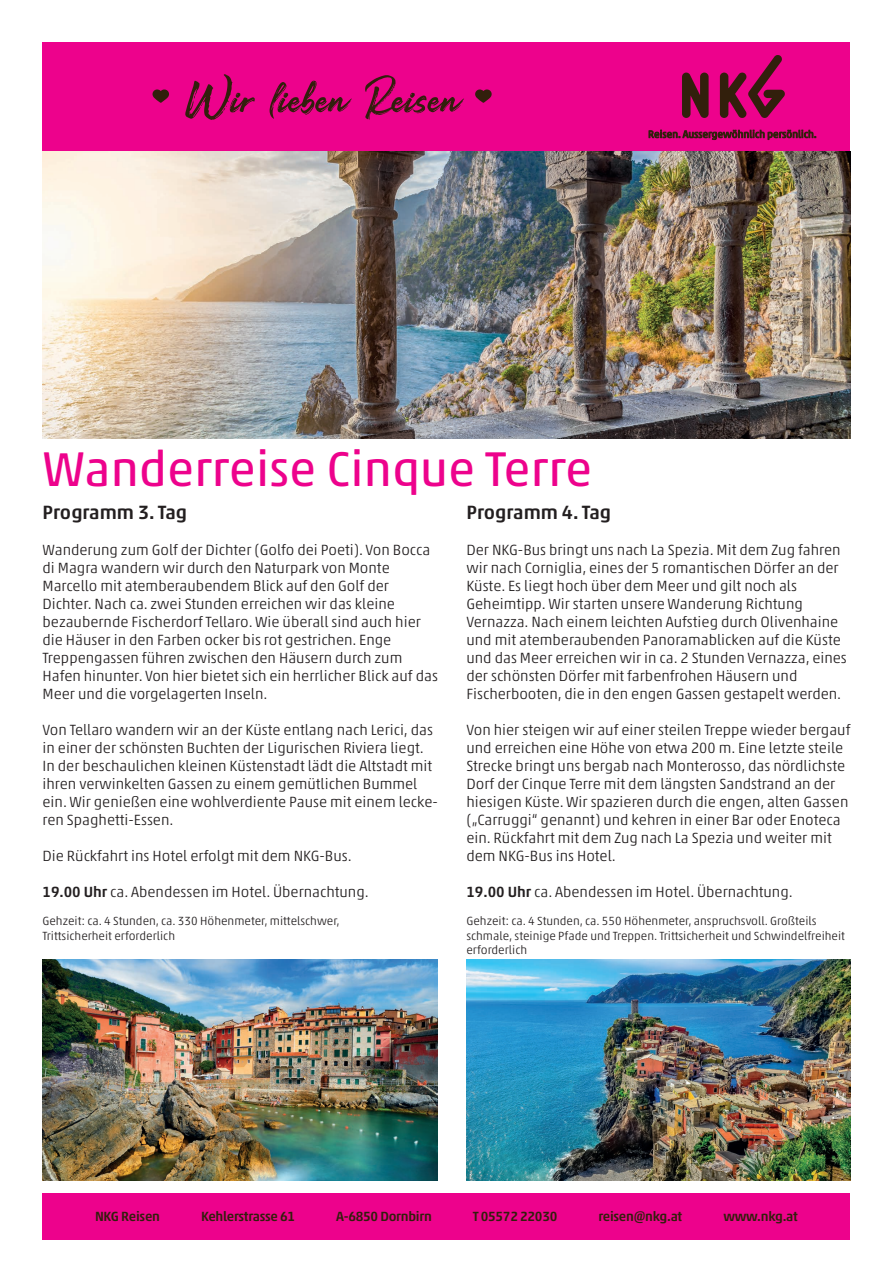
<style>
.page{position:relative;width:893px;height:1263px;background:#fff}
.page>*{position:absolute;margin:0;border:0;box-sizing:border-box;transform-origin:0 0}
.t1{font:49.5px "Akko Pro";color:#ed028c}
.t2{font:500 19.5px "Akko Pro";color:#231f20}
.t3{font:300 15px/18px "Akko Pro";color:#231f20}
.t4{font:500 13.5px "Akko Pro";letter-spacing:-.02em;color:#321f0c}
.t5{font:300 12px/14.4px "Akko Pro";color:#231f20}
.s1{font-weight:500}
</style>
<div class="page">
<div style="left:43px;top:43px;width:807px;height:109px;background:#ed028c"></div>
<svg style="left:475px;top:89px;width:17px;height:14px"></svg>
<svg style="left:152px;top:89px;width:17px;height:14px"></svg>
<svg style="left:185px;top:74px;width:70px;height:46px"></svg>
<svg style="left:270px;top:81px;width:82px;height:38px"></svg>
<svg style="left:365px;top:75px;width:99px;height:45px"></svg>
<img style="left:43px;top:152px;width:807px;height:287px">
<div style="left:43px;top:1193px;width:807px;height:46px;background:#ed028c"></div>
<svg style="left:649px;top:129px;width:167px;height:12px"></svg>
<svg style="left:682px;top:72px;width:27px;height:46px"></svg>
<svg style="left:720px;top:55px;width:65px;height:63px"></svg>
<img style="left:466px;top:959px;width:384px;height:221px">
<img style="left:43px;top:959px;width:395px;height:221px">
<h1 class="t1" style="left:43px;top:439px;width:552px">Wanderreise Cinque Terre</h1>
<h2 class="t2" style="left:43px;top:500px;width:146px">Programm 3. Tag</h2>
<p class="t3" style="left:43px;top:540px;width:397px">Wanderung zum Golf der Dichter (Golfo dei Poeti). Von Bocca di Magra wandern wir durch den Naturpark von Monte Marcello mit atemberaubendem Blick auf den Golf der Dichter. Nach ca. zwei Stunden erreichen wir das kleine bezaubernde Fischerdorf Tellaro. Wie überall sind auch hier die Häuser in den Farben ocker bis rot gestrichen. Enge Treppengassen führen zwischen den Häusern durch zum Hafen hinunter. Von hier bietet sich ein herrlicher Blick auf das Meer und die vorgelagerten Inseln.</p>
<p class="t3" style="left:43px;top:720px;width:397px">Von Tellaro wandern wir an der Küste entlang nach Lerici, das in einer der schönsten Buchten der Ligurischen Riviera liegt.<br>In der beschaulichen kleinen Küstenstadt lädt die Altstadt mit ihren verwinkelten Gassen zu einem gemütlichen Bummel ein. Wir genießen eine wohlverdiente Pause mit einem lecke&shy;ren Spaghetti-Essen.</p>
<p class="t3" style="left:43px;top:846px;width:311px">Die Rückfahrt ins Hotel erfolgt mit dem NKG-Bus.</p>
<p class="t3" style="left:43px;top:882px;width:328px"><span class="s1">19.00 Uhr</span> ca. Abendessen im Hotel. Übernachtung.</p>
<p class="t5" style="left:43px;top:914px;width:299px">Gehzeit: ca. 4 Stunden, ca. 330 Höhenmeter, mittelschwer,<br>Trittsicherheit erforderlich</p>
<h2 class="t2" style="left:466px;top:500px;width:146px">Programm 4. Tag</h2>
<p class="t3" style="left:466px;top:540px;width:382px">Der NKG-Bus bringt uns nach La Spezia. Mit dem Zug fahren wir nach Corniglia, eines der 5 romantischen Dörfer an der Küste. Es liegt hoch über dem Meer und gilt noch als Geheimtipp. Wir starten unsere Wanderung Richtung Vernazza. Nach einem leichten Aufstieg durch Olivenhaine und mit atemberaubenden Panoramablicken auf die Küste und das Meer erreichen wir in ca. 2 Stunden Vernazza, eines der schönsten Dörfer mit farbenfrohen Häusern und Fischerbooten, die in den engen Gassen gestapelt werden.</p>
<p class="t3" style="left:466px;top:720px;width:385px">Von hier steigen wir auf einer steilen Treppe wieder bergauf und erreichen eine Höhe von etwa 200 m. Eine letzte steile Strecke bringt uns bergab nach Monterosso, das nördlichste Dorf der Cinque Terre mit dem längsten Sandstrand an der hiesigen Küste. Wir spazieren durch die engen, alten Gassen („Carruggi“ genannt) und kehren in einer Bar oder Enoteca ein. Rückfahrt mit dem Zug nach La Spezia und weiter mit dem NKG-Bus ins Hotel.</p>
<p class="t3" style="left:466px;top:882px;width:328px"><span class="s1">19.00 Uhr</span> ca. Abendessen im Hotel. Übernachtung.</p>
<p class="t5" style="left:466px;top:914px;width:380px">Gehzeit: ca. 4 Stunden, ca. 550 Höhenmeter, anspruchsvoll. Großteils schmale, steinige Pfade und Treppen. Trittsicherheit und Schwindelfreiheit erforderlich</p>
<p class="t4" style="left:95px;top:1208px;width:67px">NKG Reisen</p>
<p class="t4" style="left:201px;top:1208px;width:96px">Kehlerstrasse 61</p>
<p class="t4" style="left:336px;top:1208px;width:97px">A-6850 Dornbirn</p>
<p class="t4" style="left:473px;top:1208px;width:86px">T 05572 22030</p>
<p class="t4" style="left:598px;top:1208px;width:85px">reisen@nkg.at</p>
<p class="t4" style="left:723px;top:1208px;width:76px">www.nkg.at</p>
</div>
